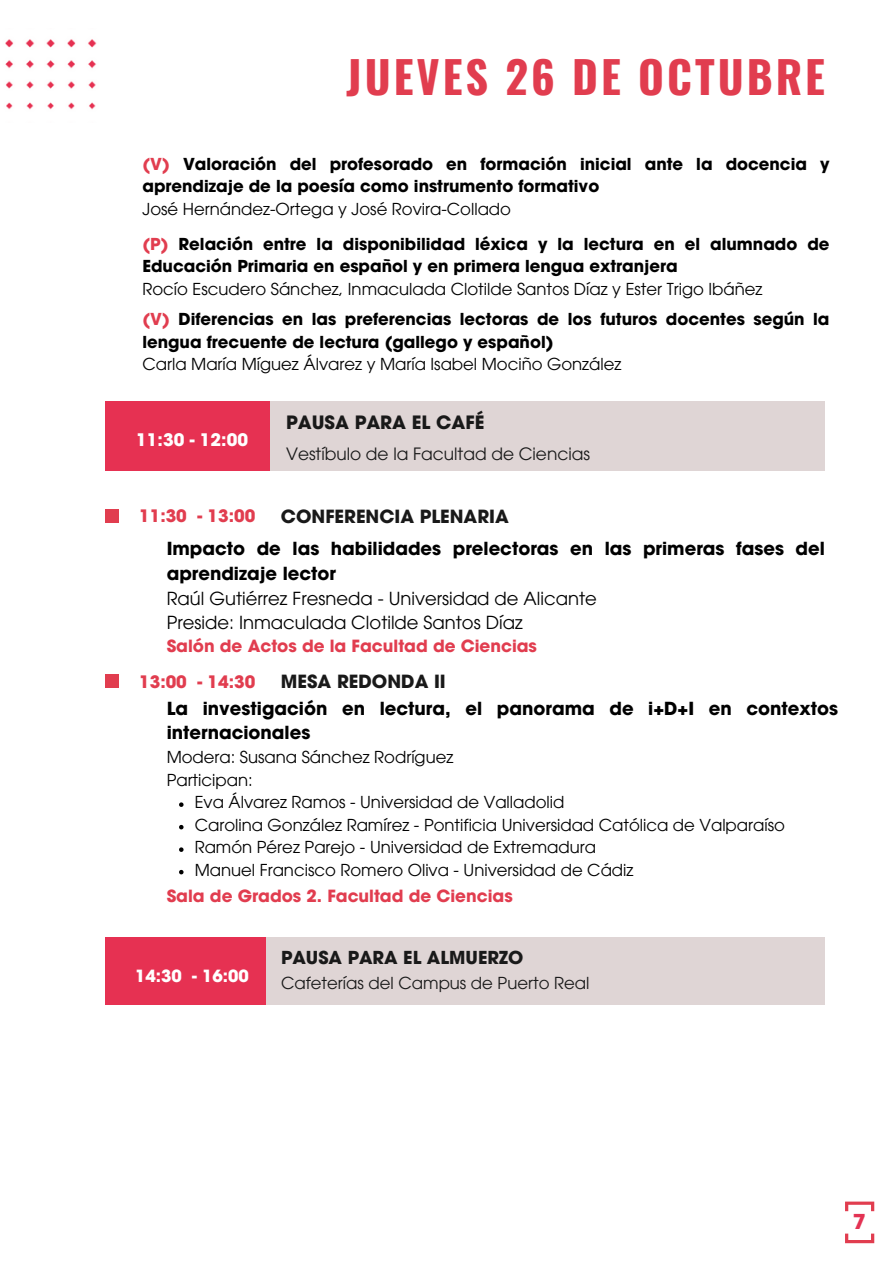
<style>
.page{position:relative;width:893px;height:1264px;background:#fff}
.page>*{position:absolute;margin:0;border:0;box-sizing:border-box;transform-origin:0 0}
.t1{font:700 44.1px "Oswald";letter-spacing:.07em;color:#e13d4f}
.t2{font:800 21px "Open Sans";color:#e33253}
.t3{font:700 18.45px "ITC Avant Garde Pro";color:#191919}
.t4{font:700 18.15px "ITC Avant Garde Pro";color:#191919}
.t5{font:700 18px/24.8px "ITC Avant Garde Pro";color:#000}
.t6{font:18px "ITC Avant Garde Pro";color:#000}
.t7{font:700 17.85px "ITC Avant Garde Pro";color:#191919}
.t8{font:700 17.25px "ITC Avant Garde Pro";color:#fff}
.t9{font:700 17.1px "ITC Avant Garde Pro";color:#e13d4f}
.t10{font:16.95px "ITC Avant Garde Pro";color:#191919}
.t11{font:700 16.8px "ITC Avant Garde Pro";color:#e13d4f}
.t12{font:700 16.8px "ITC Avant Garde Pro";color:#fff}
.t13{font:16.5px "ITC Avant Garde Pro";color:#000}
.t14{font:700 16.5px/22.5px "ITC Avant Garde Pro";color:#000}
.t15{font:16.5px "ITC Avant Garde Pro";color:#191919}
.s1{color:#e13d4f}
</style>
<div class="page">
<img style="left:5px;top:39px;width:92px;height:71px">
<svg style="left:845px;top:1201px;width:29px;height:42px"></svg>
<div style="left:850px;top:1209px;width:17px;height:26px;background:#fff"></div>
<div style="left:261px;top:401px;width:563px;height:70px;background:#dfd5d5"></div>
<div style="left:105px;top:401px;width:165px;height:70px;background:#e63152"></div>
<div style="left:105px;top:674px;width:13px;height:13px;background:#e13d4f"></div>
<svg style="left:179px;top:802px;width:4px;height:5px"></svg>
<svg style="left:179px;top:825px;width:4px;height:4px"></svg>
<svg style="left:179px;top:847px;width:4px;height:4px"></svg>
<svg style="left:179px;top:869px;width:4px;height:5px"></svg>
<div style="left:256px;top:937px;width:568px;height:67px;background:#dfd5d5"></div>
<div style="left:105px;top:937px;width:160px;height:68px;background:#e63152"></div>
<div style="left:105px;top:509px;width:13px;height:13px;background:#e13d4f"></div>
<p class="t1" style="left:346px;top:42px;width:480px">JUEVES 26 DE OCTUBRE</p>
<p class="t14" style="left:142px;top:154px;width:688px"><span class="s1">(V)</span> Valoración del profesorado en formación inicial ante la docencia y aprendizaje de la poesía como instrumento formativo</p>
<p class="t13" style="left:142px;top:202px;width:370px">José Hernández-Ortega y José Rovira-Collado</p>
<p class="t14" style="left:142px;top:234px;width:688px"><span class="s1">(P)</span> Relación entre la disponibilidad léxica y la lectura en el alumnado de<br>Educación Primaria en español y en primera lengua extranjera</p>
<p class="t13" style="left:142px;top:282px;width:621px">Rocío Escudero Sánchez, Inmaculada Clotilde Santos Díaz y Ester Trigo Ibáñez</p>
<p class="t14" style="left:142px;top:310px;width:688px"><span class="s1">(V)</span> Diferencias en las preferencias lectoras de los futuros docentes según la lengua frecuente de lectura (gallego y español)</p>
<p class="t13" style="left:142px;top:358px;width:480px">Carla María Míguez Álvarez y María Isabel Mociño González</p>
<p class="t3" style="left:286px;top:415px;width:200px">PAUSA PARA EL CAFÉ</p>
<p class="t8" style="left:136px;top:433px;width:113px">11:30 - 12:00</p>
<p class="t10" style="left:286px;top:447px;width:305px">Vestíbulo de la Facultad de Ciencias</p>
<p class="t9" style="left:139px;top:509px;width:118px">11:30 - 13:00</p>
<p class="t4" style="left:281px;top:509px;width:229px">CONFERENCIA PLENARIA</p>
<p class="t5" style="left:167px;top:538px;width:659px">Impacto de las habilidades prelectoras en las primeras fases del aprendizaje lector</p>
<p class="t6" style="left:167px;top:591px;width:431px">Raúl Gutiérrez Fresneda - Universidad de Alicante</p>
<p class="t6" style="left:167px;top:616px;width:357px">Preside: Inmaculada Clotilde Santos Díaz</p>
<p class="t11" style="left:167px;top:640px;width:372px">Salón de Actos de la Facultad de Ciencias</p>
<p class="t9" style="left:139px;top:675px;width:118px">13:00 - 14:30</p>
<p class="t4" style="left:281px;top:675px;width:166px">MESA REDONDA II</p>
<p class="t5" style="left:167px;top:698px;width:673px">La investigación en lectura, el panorama de i+D+I en contextos internacionales</p>
<p class="t13" style="left:167px;top:750px;width:288px">Modera: Susana Sánchez Rodríguez</p>
<p class="t13" style="left:167px;top:773px;width:87px">Participan:</p>
<p class="t13" style="left:195px;top:795px;width:371px">Eva Álvarez Ramos - Universidad de Valladolid</p>
<p class="t13" style="left:195px;top:818px;width:591px">Carolina González Ramírez - Pontificia Universidad Católica de Valparaíso</p>
<p class="t13" style="left:195px;top:840px;width:402px">Ramón Pérez Parejo - Universidad de Extremadura</p>
<p class="t13" style="left:195px;top:863px;width:440px">Manuel Francisco Romero Oliva - Universidad de Cádiz</p>
<p class="t11" style="left:167px;top:890px;width:347px">Sala de Grados 2. Facultad de Ciencias</p>
<p class="t12" style="left:135px;top:969px;width:115px">14:30 - 16:00</p>
<p class="t7" style="left:281px;top:951px;width:244px">PAUSA PARA EL ALMUERZO</p>
<p class="t15" style="left:281px;top:977px;width:310px">Cafeterías del Campus de Puerto Real</p>
<p class="t2" style="left:853px;top:1206px;width:14px">7</p>
</div>
